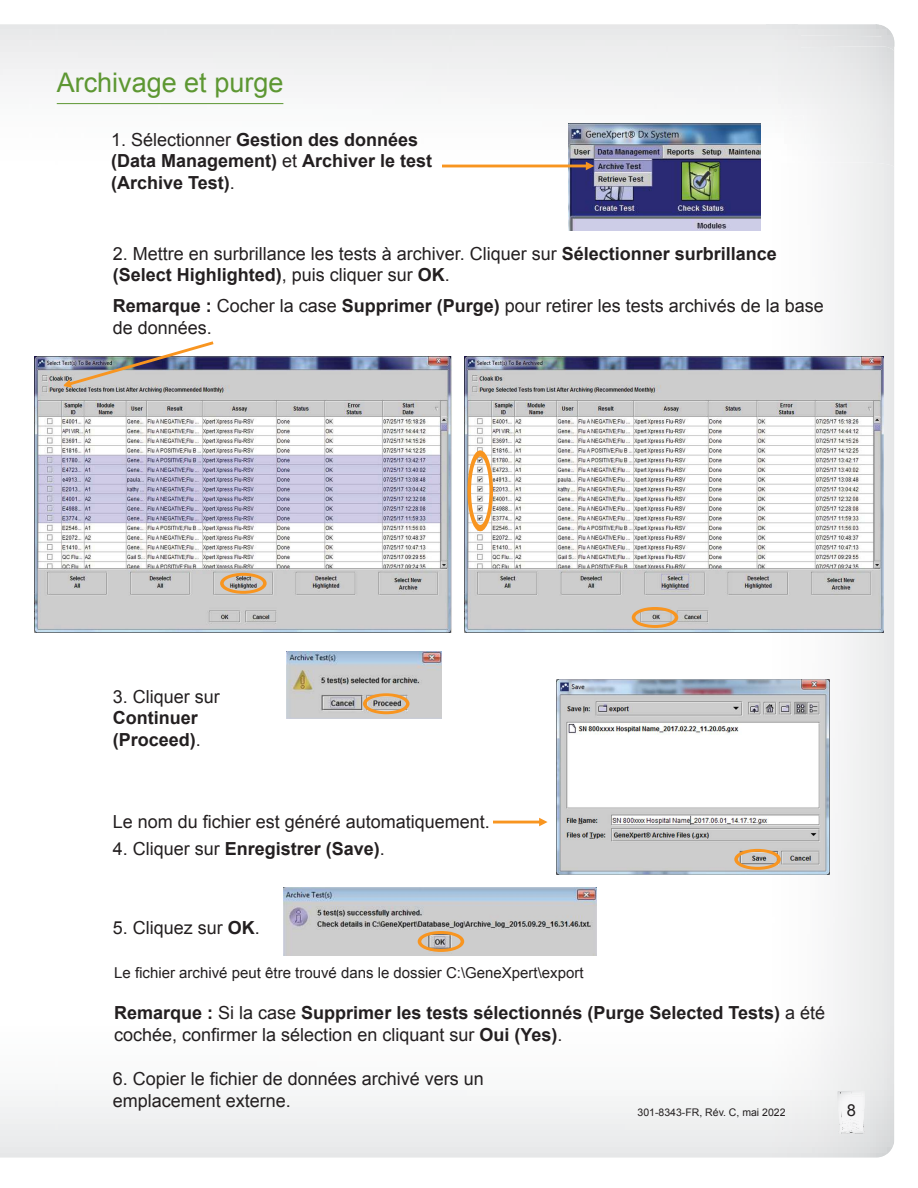
<style>
.page{position:relative;width:918px;height:1188px;background:#fff}
.page>*{position:absolute;margin:0;border:0;box-sizing:border-box;transform-origin:0 0}
.t1{font:27px "Arial";color:#5d9732}
.t2{font:18px/21.6px "Arial";color:#231f20}
.t3{font:700 18px/21.6px "Arial";color:#231f20}
.t4{font:16.5px "Arial";color:#231f20}
.t5{font:15px "Arial";color:#231f20}
.t6{font:10.5px "Arial";color:#231f20}
.s1{font-weight:400}
.s2{font-weight:700}
</style>
<div class="page">
<img style="left:0;top:24px;width:633px;height:100px">
<img style="left:568px;top:124px;width:192px;height:106px">
<img style="left:35px;top:357px;width:417px;height:276px">
<div style="left:220px;top:573px;width:46px;height:21px;border:3px solid #f89520;border-radius:50%"></div>
<hr style="left:494px;top:821px;width:47px;height:3px;background:#f89520">
<svg style="left:539px;top:818px;width:9px;height:8px"></svg>
<img style="left:556px;top:680px;width:273px;height:195px">
<img style="left:286px;top:652px;width:155px;height:66px">
<div style="left:363px;top:693px;width:46px;height:21px;border:3px solid #f89520;border-radius:50%"></div>
<img style="left:284px;top:887px;width:312px;height:68px">
<div style="left:418px;top:931px;width:46px;height:21px;border:3px solid #f89520;border-radius:50%"></div>
<img style="left:465px;top:357px;width:418px;height:276px">
<div style="left:632px;top:607px;width:46px;height:21px;border:3px solid #f89520;border-radius:50%"></div>
<div style="left:467px;top:451px;width:27px;height:79px;border:5px solid #f89520;border-radius:50%"></div>
<hr style="left:57px;top:103px;width:226px;height:1px;background:#5d9732">
<div style="left:734px;top:849px;width:47px;height:21px;border:3px solid #f89520;border-radius:50%"></div>
<hr style="left:443px;top:165px;width:144px;height:2px;background:#f89520">
<svg style="left:586px;top:162px;width:8px;height:8px"></svg>
<img style="left:64px;top:341px;width:152px;height:47px">
<img style="left:837px;top:1111px;width:1px;height:23px">
<img style="left:837px;top:1091px;width:1px;height:20px">
<img style="left:838px;top:1091px;width:27px;height:43px">
<svg style="left:841px;top:1091px;width:10px;height:5px"></svg>
<img style="left:851px;top:1091px;width:14px;height:5px">
<h1 class="t1" style="left:57px;top:72px;width:228px">Archivage et purge</h1>
<p class="t3" style="left:111px;top:130px;width:323px"><span class="s1">1. Sélectionner</span> Gestion des données (Data Management) <span class="s1">et</span> Archiver le test (Archive Test)<span class="s1">.</span></p>
<p class="t2" style="left:113px;top:244px;width:666px">2. Mettre en surbrillance les tests à archiver. Cliquer sur <span class="s2">Sélectionner surbrillance (Select Highlighted)</span>, puis cliquer sur <span class="s2">OK</span>.</p>
<p class="t2" style="left:113px;top:297px;width:713px"><span class="s2">Remarque :</span> Cocher la case <span class="s2">Supprimer (Purge)</span> pour retirer les tests archivés de la base de données.</p>
<p class="t2" style="left:113px;top:687px;width:109px">3. Cliquer sur</p>
<p class="t3" style="left:113px;top:709px;width:90px">Continuer (Proceed)<span class="s1">.</span></p>
<p class="t2" style="left:113px;top:811px;width:379px">Le nom du fichier est généré automatiquement.</p>
<p class="t3" style="left:113px;top:839px;width:274px"><span class="s1">4. Cliquer sur</span> Enregistrer (Save)<span class="s1">.</span></p>
<p class="t2" style="left:113px;top:919px;width:149px">5. Cliquez sur <span class="s2">OK</span>.</p>
<p class="t5" style="left:114px;top:963px;width:471px">Le fichier archivé peut être trouvé dans le dossier C:\GeneXpert\export</p>
<p class="t3" style="left:114px;top:1004px;width:712px">Remarque : <span class="s1">Si la case</span> Supprimer les tests sélectionnés (Purge Selected Tests) <span class="s1">a été cochée, confirmer la sélection en cliquant sur</span> Oui (Yes)<span class="s1">.</span></p>
<p class="t2" style="left:113px;top:1068px;width:373px">6. Copier le fichier de données archivé vers un emplacement externe.</p>
<p class="t6" style="left:638px;top:1108px;width:150px">301-8343-FR, Rév. C, mai 2022</p>
<p class="t4" style="left:847px;top:1104px;width:11px">8</p>
</div>
